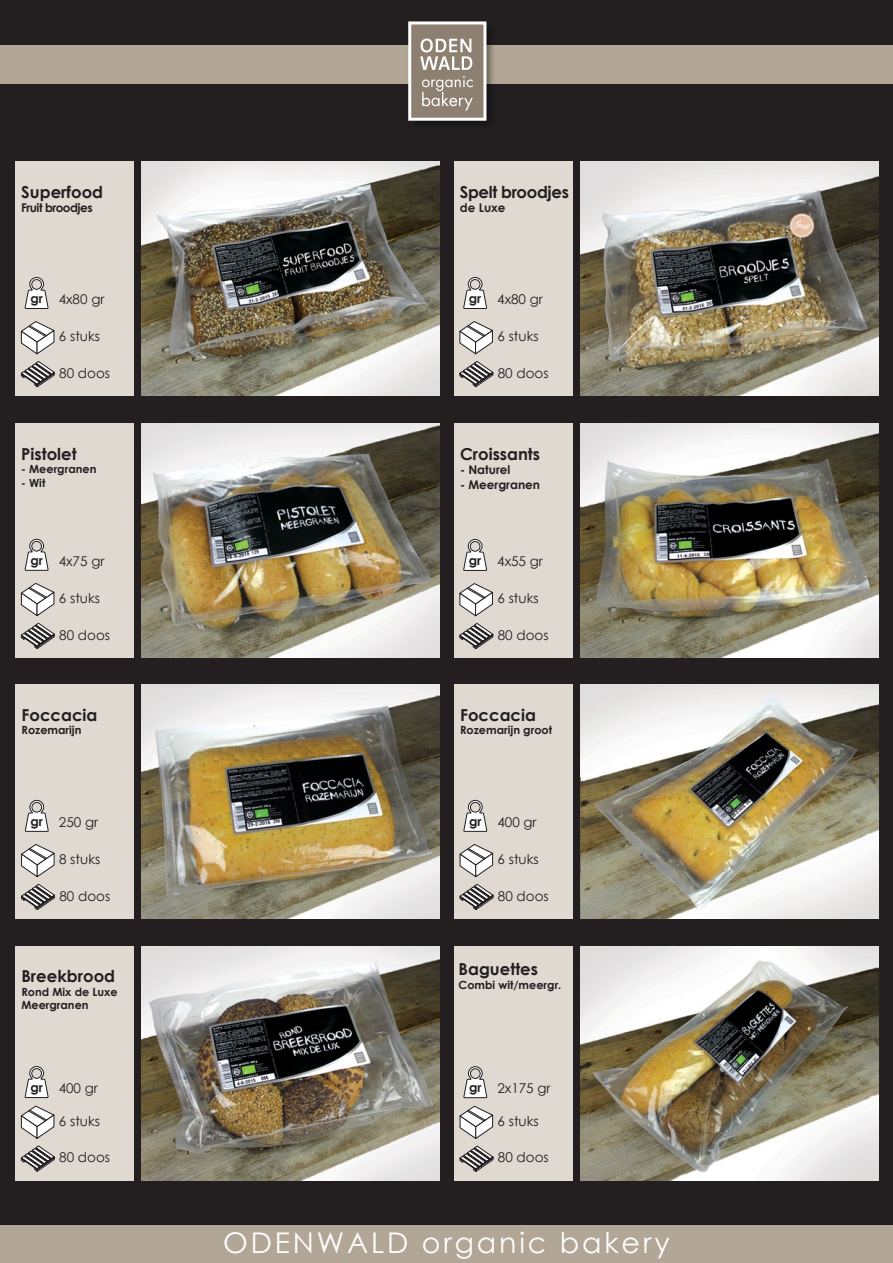
<style>
.page{position:relative;width:893px;height:1263px;background:#231f20}
.page>*{position:absolute;margin:0;border:0;box-sizing:border-box;transform-origin:0 0}
.t1{font:28.5px "Century Gothic";letter-spacing:.1em;color:#fff}
.t2{font:700 16.5px "Century Gothic";color:#231f20}
.t3{font:700 16.5px "Century Gothic";letter-spacing:-.02em;color:#231f20}
.t4{font:13.5px "Century Gothic";color:#231f20}
.t5{font:700 12px "Century Gothic";color:#231f20}
.t6{font:700 12px "Century Gothic";letter-spacing:-.04em;color:#231f20}
.t7{font:700 11.25px/13.5px "Century Gothic";color:#231f20}
.s1{font-weight:700;font-size:12.75px}
</style>
<div class="page">
<div style="left:0;top:46px;width:893px;height:38px;background:#b2a796"></div>
<img style="left:405px;top:21px;width:93px;height:102px">
<div style="left:408px;top:21px;width:78px;height:100px;background:#8e8071;border:3px solid #fff"></div>
<svg style="left:420px;top:38px;width:52px;height:32px"></svg>
<svg style="left:422px;top:76px;width:51px;height:35px"></svg>
<div style="left:0;top:1225px;width:893px;height:38px;background:#b2a796"></div>
<img style="left:142px;top:684px;width:298px;height:234px">
<img style="left:580px;top:162px;width:298px;height:234px">
<img style="left:580px;top:684px;width:298px;height:234px">
<img style="left:142px;top:162px;width:297px;height:234px">
<img style="left:142px;top:946px;width:297px;height:234px">
<img style="left:580px;top:424px;width:298px;height:234px">
<img style="left:142px;top:423px;width:297px;height:234px">
<img style="left:580px;top:946px;width:298px;height:234px">
<div style="left:454px;top:684px;width:119px;height:235px;background:#dfd9d2"></div>
<div style="left:454px;top:946px;width:119px;height:235px;background:#dfd9d2"></div>
<div style="left:15px;top:946px;width:119px;height:235px;background:#dfd9d2"></div>
<div style="left:16px;top:684px;width:118px;height:235px;background:#dfd9d2"></div>
<svg style="left:460px;top:884px;width:33px;height:26px"></svg>
<svg style="left:460px;top:844px;width:33px;height:33px"></svg>
<svg style="left:463px;top:800px;width:24px;height:32px"></svg>
<svg style="left:21px;top:1146px;width:34px;height:26px"></svg>
<svg style="left:21px;top:1106px;width:34px;height:33px"></svg>
<svg style="left:25px;top:1066px;width:23px;height:32px"></svg>
<svg style="left:460px;top:1146px;width:33px;height:26px"></svg>
<svg style="left:460px;top:1106px;width:33px;height:33px"></svg>
<svg style="left:463px;top:1066px;width:24px;height:32px"></svg>
<svg style="left:21px;top:884px;width:34px;height:26px"></svg>
<svg style="left:21px;top:844px;width:34px;height:33px"></svg>
<svg style="left:25px;top:800px;width:23px;height:32px"></svg>
<div style="left:15px;top:423px;width:119px;height:235px;background:#dfd9d2"></div>
<svg style="left:21px;top:623px;width:34px;height:26px"></svg>
<svg style="left:21px;top:583px;width:34px;height:33px"></svg>
<svg style="left:25px;top:539px;width:23px;height:32px"></svg>
<div style="left:454px;top:423px;width:119px;height:235px;background:#dfd9d2"></div>
<svg style="left:460px;top:623px;width:33px;height:26px"></svg>
<svg style="left:459px;top:583px;width:34px;height:33px"></svg>
<svg style="left:463px;top:539px;width:24px;height:32px"></svg>
<div style="left:454px;top:162px;width:119px;height:234px;background:#dfd9d2"></div>
<svg style="left:460px;top:361px;width:33px;height:26px"></svg>
<svg style="left:459px;top:321px;width:34px;height:33px"></svg>
<svg style="left:463px;top:277px;width:24px;height:32px"></svg>
<div style="left:15px;top:162px;width:119px;height:234px;background:#dfd9d2"></div>
<svg style="left:21px;top:361px;width:34px;height:26px"></svg>
<svg style="left:21px;top:321px;width:34px;height:33px"></svg>
<svg style="left:25px;top:277px;width:23px;height:32px"></svg>
<p class="t2" style="left:21px;top:179px;width:83px">Superfood</p>
<p class="t6" style="left:21px;top:199px;width:73px">Fruit broodjes</p>
<p class="t3" style="left:460px;top:179px;width:111px">Spelt broodjes</p>
<p class="t5" style="left:460px;top:199px;width:47px">de Luxe</p>
<p class="t4" style="left:30px;top:289px;width:76px"><span class="s1">gr</span> 4x80 gr</p>
<p class="t4" style="left:469px;top:289px;width:76px"><span class="s1">gr</span> 4x80 gr</p>
<p class="t4" style="left:59px;top:327px;width:43px">6 stuks</p>
<p class="t4" style="left:497px;top:327px;width:43px">6 stuks</p>
<p class="t4" style="left:59px;top:363px;width:52px">80 doos</p>
<p class="t4" style="left:498px;top:363px;width:52px">80 doos</p>
<p class="t2" style="left:21px;top:441px;width:57px">Pistolet</p>
<p class="t7" style="left:21px;top:462px;width:77px">- Meergranen</p>
<p class="t7" style="left:21px;top:475px;width:26px">- Wit</p>
<p class="t2" style="left:460px;top:441px;width:82px">Croissants</p>
<p class="t5" style="left:460px;top:461px;width:52px">- Naturel</p>
<p class="t5" style="left:460px;top:475px;width:82px">- Meergranen</p>
<p class="t4" style="left:30px;top:551px;width:76px"><span class="s1">gr</span> 4x75 gr</p>
<p class="t4" style="left:469px;top:551px;width:76px"><span class="s1">gr</span> 4x55 gr</p>
<p class="t4" style="left:59px;top:589px;width:43px">6 stuks</p>
<p class="t4" style="left:497px;top:589px;width:43px">6 stuks</p>
<p class="t4" style="left:59px;top:625px;width:52px">80 doos</p>
<p class="t4" style="left:498px;top:625px;width:52px">80 doos</p>
<p class="t2" style="left:22px;top:702px;width:77px">Foccacia</p>
<p class="t7" style="left:22px;top:723px;width:62px">Rozemarijn</p>
<p class="t2" style="left:460px;top:702px;width:77px">Foccacia</p>
<p class="t7" style="left:460px;top:723px;width:94px">Rozemarijn groot</p>
<p class="t4" style="left:31px;top:812px;width:69px"><span class="s1">gr</span> 250 gr</p>
<p class="t4" style="left:469px;top:812px;width:69px"><span class="s1">gr</span> 400 gr</p>
<p class="t4" style="left:59px;top:850px;width:43px">8 stuks</p>
<p class="t4" style="left:498px;top:850px;width:43px">6 stuks</p>
<p class="t4" style="left:59px;top:886px;width:52px">80 doos</p>
<p class="t4" style="left:498px;top:886px;width:52px">80 doos</p>
<p class="t2" style="left:21px;top:964px;width:95px">Breekbrood</p>
<p class="t7" style="left:21px;top:984px;width:98px">Rond Mix de Luxe<br>Meergranen</p>
<p class="t2" style="left:459px;top:956px;width:81px">Baguettes</p>
<p class="t7" style="left:459px;top:977px;width:104px">Combi wit/meergr.</p>
<p class="t4" style="left:30px;top:1078px;width:69px"><span class="s1">gr</span> 400 gr</p>
<p class="t4" style="left:469px;top:1078px;width:83px"><span class="s1">gr</span> 2x175 gr</p>
<p class="t4" style="left:59px;top:1112px;width:43px">6 stuks</p>
<p class="t4" style="left:498px;top:1112px;width:43px">6 stuks</p>
<p class="t4" style="left:59px;top:1148px;width:52px">80 doos</p>
<p class="t4" style="left:498px;top:1148px;width:52px">80 doos</p>
<h1 class="t1" style="left:223px;top:1223px;width:448px">ODENWALD organic bakery</h1>
</div>
